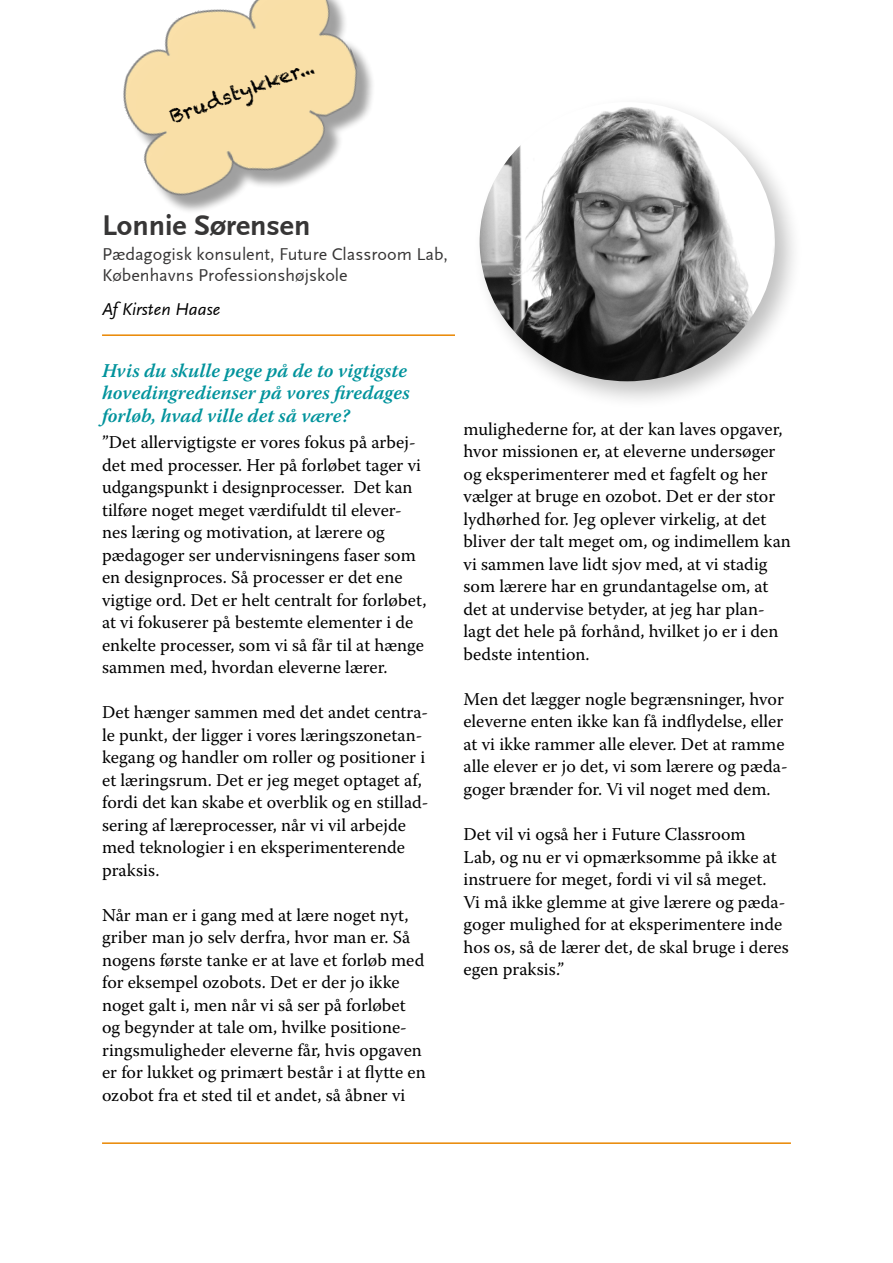
<style>
.page{position:relative;width:893px;height:1263px;background:#fff}
.page>*{position:absolute;margin:0;border:0;box-sizing:border-box;transform-origin:0 0}
.t1{font:700 30px "Scala Sans";color:#373636}
.t2{font:italic 600 19.5px/22.5px "Warnock Pro";color:#00939c}
.t3{font:19.5px "Chalkduster";color:#000}
.t4{font:18px/22.5px "Warnock Pro";color:#000}
.t5{font:18px/21px "Scala Sans";color:#373636}
.t6{font:italic 18px "Scala Sans";color:#000}
</style>
<div class="page">
<div style="left:471px;top:94px;width:333px;height:317px;background:#000;opacity:.25"></div>
<img style="left:480px;top:102px;width:295px;height:279px">
<hr style="left:102px;top:1142px;width:689px;height:2px;background:#e98600">
<hr style="left:102px;top:334px;width:353px;height:2px;background:#e98600">
<img style="left:123px;top:0;width:250px;height:211px">
<p class="t3" style="left:167px;top:106px;width:153px;rotate:-20deg">Brudstykker...</p>
<h1 class="t1" style="left:102px;top:209px;width:210px">Lonnie Sørensen</h1>
<p class="t5" style="left:102px;top:244px;width:347px">Pædagogisk konsulent, Future Classroom Lab,<br>Københavns Professionshøjskole</p>
<p class="t6" style="left:102px;top:299px;width:120px">Af Kirsten Haase</p>
<p class="t2" style="left:102px;top:358px;width:309px">Hvis du skulle pege på de to vigtigste hovedingredienser på vores firedages forløb, hvad ville det så være?</p>
<p class="t4" style="left:102px;top:431px;width:326px">”Det allervigtigste er vores fokus på arbej&shy;det med processer. Her på forløbet tager vi udgangspunkt i designprocesser. Det kan tilføre noget meget værdifuldt til elever&shy;nes læring og motivation, at lærere og pædagoger ser undervisningens faser som en designproces. Så processer er det ene vigtige ord. Det er helt centralt for forløbet, at vi fokuserer på bestemte elementer i de enkelte processer, som vi så får til at hænge sammen med, hvordan eleverne lærer.</p>
<p class="t4" style="left:102px;top:701px;width:328px">Det hænger sammen med det andet centra&shy;le punkt, der ligger i vores læringszonetan&shy;kegang og handler om roller og positioner i et læringsrum. Det er jeg meget optaget af, fordi det kan skabe et overblik og en stillad&shy;sering af læreprocesser, når vi vil arbejde med teknologier i en eksperimenterende praksis.</p>
<p class="t4" style="left:102px;top:903px;width:325px">Når man er i gang med at lære noget nyt, griber man jo selv derfra, hvor man er. Så nogens første tanke er at lave et forløb med for eksempel ozobots. Det er der jo ikke noget galt i, men når vi så ser på forløbet og begynder at tale om, hvilke positione&shy;ringsmuligheder eleverne får, hvis opgaven er for lukket og primært består i at flytte en ozobot fra et sted til et andet, så åbner vi</p>
<p class="t4" style="left:463px;top:417px;width:329px">mulighederne for, at der kan laves opgaver, hvor missionen er, at eleverne undersøger og eksperimenterer med et fagfelt og her vælger at bruge en ozobot. Det er der stor lydhørhed for. Jeg oplever virkelig, at det bliver der talt meget om, og indimellem kan vi sammen lave lidt sjov med, at vi stadig som lærere har en grundantagelse om, at det at undervise betyder, at jeg har plan&shy;lagt det hele på forhånd, hvilket jo er i den bedste intention.</p>
<p class="t4" style="left:463px;top:687px;width:326px">Men det lægger nogle begrænsninger, hvor eleverne enten ikke kan få indflydelse, eller at vi ikke rammer alle elever. Det at ramme alle elever er jo det, vi som lærere og pæda&shy;goger brænder for. Vi vil noget med dem.</p>
<p class="t4" style="left:463px;top:822px;width:327px">Det vil vi også her i Future Classroom<br>Lab, og nu er vi opmærksomme på ikke at instruere for meget, fordi vi vil så meget.<br>Vi må ikke glemme at give lærere og pæda&shy;goger mulighed for at eksperimentere inde hos os, så de lærer det, de skal bruge i deres egen praksis.”</p>
</div>
